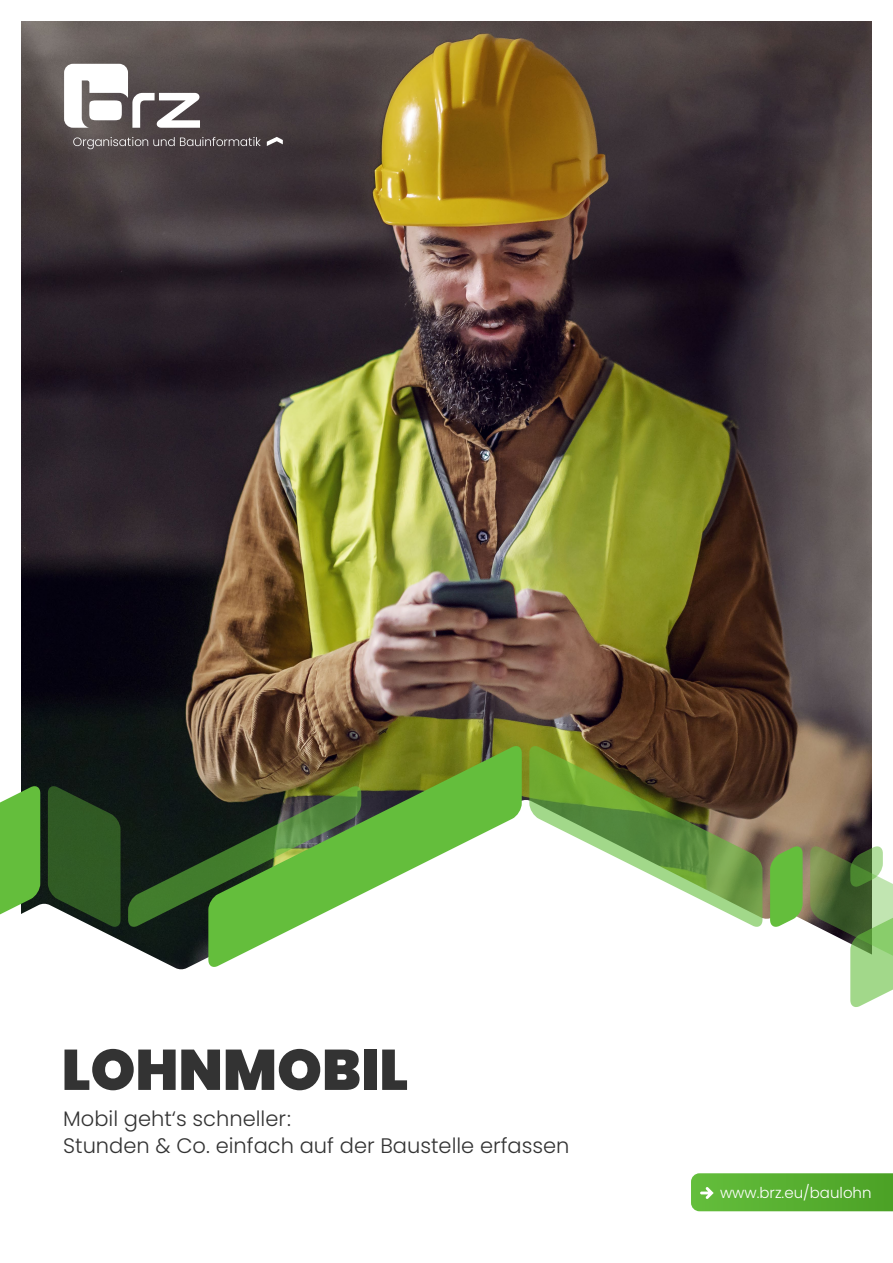
<style>
.page{position:relative;width:893px;height:1263px;background:#fff}
.page>*{position:absolute;margin:0;border:0;box-sizing:border-box;transform-origin:0 0}
.t1{font:900 57px "Poppins";color:#333}
.t2{font:300 21px/27px "Poppins";color:#333}
.t3{font:300 15px "Poppins";color:#fff}
</style>
<div class="page">
<img style="left:21px;top:21px;width:851px;height:778px">
<svg style="left:64px;top:64px;width:137px;height:64px"></svg>
<svg style="left:73px;top:137px;width:188px;height:12px;background:#6a6264"></svg>
<svg style="left:267px;top:137px;width:16px;height:9px"></svg>
<svg style="left:691px;top:1173px;width:202px;height:38px;background:#5ab134"></svg>
<svg style="left:40px;top:799px;width:832px;height:171px"></svg>
<svg style="left:128px;top:786px;width:80px;height:141px;background:#1a2e1a"></svg>
<svg style="left:48px;top:786px;width:73px;height:141px;background:#35572c"></svg>
<svg style="left:770px;top:845px;width:33px;height:83px;background:#73ba4e"></svg>
<svg style="left:529px;top:746px;width:233px;height:181px"></svg>
<svg style="left:208px;top:744px;width:314px;height:224px"></svg>
<svg style="left:0;top:784px;width:40px;height:131px;background:#6ebb4c"></svg>
<svg style="left:810px;top:846px;width:83px;height:161px"></svg>
<h1 class="t1" style="left:62px;top:1037px;width:348px">LOHNMOBIL</h1>
<p class="t2" style="left:63px;top:1105px;width:508px">Mobil geht‘s schneller:<br>Stunden &amp; Co. einfach auf der Baustelle erfassen</p>
<p class="t3" style="left:720px;top:1183px;width:153px">www.brz.eu/baulohn</p>
</div>
